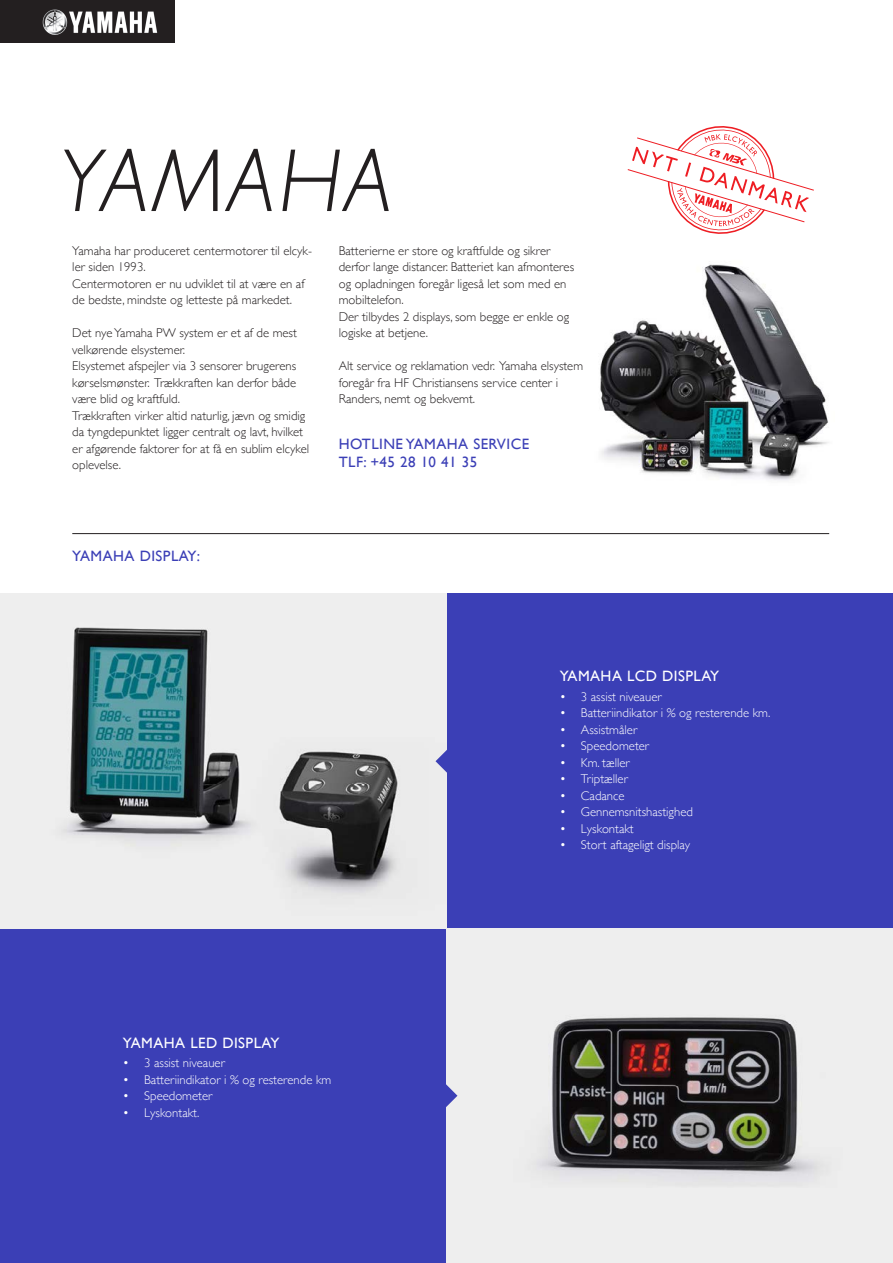
<style>
.page{position:relative;width:893px;height:1263px;background:#fff}
.page>*{position:absolute;margin:0;border:0;box-sizing:border-box;transform-origin:0 0}
.Overskrift_Image{font:italic 300 90px "Gill Sans";letter-spacing:.03em;color:#231f20}
.Mellemrubrik{font:15px "Gill Sans";letter-spacing:.03em;color:#3b3fb6}
.Mellemrubrik-2{font:15px "Gill Sans";letter-spacing:.03em;color:#fff}
.Brødtekst{font:300 12.75px/16.5px "Gill Sans";color:#231f20}
.Brødtekst-2{font:300 12.75px "Gill Sans";color:#fff}
</style>
<div class="page">
<img style="left:600px;top:264px;width:229px;height:217px">
<div style="left:0;top:0;width:174px;height:43px;background:#231f20"></div>
<img style="left:43px;top:9px;width:115px;height:26px">
<div style="left:0;top:594px;width:893px;height:669px;background:#3b3fb6"></div>
<img style="left:0;top:594px;width:446px;height:334px">
<img style="left:446px;top:928px;width:447px;height:335px">
<svg style="left:435px;top:749px;width:12px;height:24px"></svg>
<svg style="left:446px;top:1084px;width:11px;height:24px"></svg>
<hr style="left:72px;top:533px;width:757px;height:1px;background:#231f20">
<svg style="left:627px;top:126px;width:187px;height:108px"></svg>
<p class="Overskrift_Image" style="left:57px;top:130px;width:337px">YAMAHA</p>
<p class="Brødtekst" style="left:72px;top:242px;width:241px">Yamaha har produceret centermotorer til elcyk&shy;ler siden 1993.</p>
<p class="Brødtekst" style="left:72px;top:275px;width:234px">Centermotoren er nu udviklet til at være en af de bedste, mindste og letteste på markedet.</p>
<p class="Brødtekst" style="left:72px;top:324px;width:226px">Det nye Yamaha PW system er et af de mest velkørende elsystemer.</p>
<p class="Brødtekst" style="left:72px;top:357px;width:225px;text-align:justify">Elsystemet afspejler via 3 sensorer brugerens kørselsmønster. Trækkraften kan derfor både være blid og kraftfuld.</p>
<p class="Brødtekst" style="left:72px;top:407px;width:238px">Trækkraften virker altid naturlig, jævn og smidig da tyngdepunktet ligger centralt og lavt, hvilket er afgørende faktorer for at få en sublim elcykel oplevelse.</p>
<p class="Brødtekst" style="left:339px;top:241px;width:237px">Batterierne er store og kraftfulde og sikrer derfor lange distancer. Batteriet kan afmonteres og opladningen foregår ligeså let som med en mobiltelefon.</p>
<p class="Brødtekst" style="left:339px;top:307px;width:232px">Der tilbydes 2 displays, som begge er enkle og logiske at betjene.</p>
<p class="Brødtekst" style="left:339px;top:357px;width:246px">Alt service og reklamation vedr. Yamaha elsystem foregår fra HF Christiansens service center i<br>Randers, nemt og bekvemt.</p>
<p class="Mellemrubrik" style="left:339px;top:435px;width:192px">HOTLINE YAMAHA SERVICE</p>
<p class="Mellemrubrik" style="left:339px;top:453px;width:140px">TLF: +45 28 10 41 35</p>
<p class="Mellemrubrik" style="left:72px;top:547px;width:129px">YAMAHA DISPLAY:</p>
<p class="Mellemrubrik-2" style="left:560px;top:667px;width:161px">YAMAHA LCD DISPLAY</p>
<p class="Brødtekst-2" style="left:560px;top:687px;width:103px">• 3 assist niveauer</p>
<p class="Brødtekst-2" style="left:560px;top:703px;width:212px">• Batteriindikator i % og resterende km.</p>
<p class="Brødtekst-2" style="left:560px;top:720px;width:79px">• Assistmåler</p>
<p class="Brødtekst-2" style="left:560px;top:736px;width:91px">• Speedometer</p>
<p class="Brødtekst-2" style="left:560px;top:753px;width:72px">• Km. tæller</p>
<p class="Brødtekst-2" style="left:560px;top:769px;width:70px">• Triptæller</p>
<p class="Brødtekst-2" style="left:560px;top:786px;width:66px">• Cadance</p>
<p class="Brødtekst-2" style="left:560px;top:802px;width:135px">• Gennemsnitshastighed</p>
<p class="Brødtekst-2" style="left:560px;top:819px;width:76px">• Lyskontakt</p>
<p class="Brødtekst-2" style="left:560px;top:835px;width:132px">• Stort aftageligt display</p>
<p class="Mellemrubrik-2" style="left:123px;top:1034px;width:158px">YAMAHA LED DISPLAY</p>
<p class="Brødtekst-2" style="left:123px;top:1053px;width:103px">• 3 assist niveauer</p>
<p class="Brødtekst-2" style="left:123px;top:1070px;width:210px">• Batteriindikator i % og resterende km</p>
<p class="Brødtekst-2" style="left:123px;top:1086px;width:91px">• Speedometer</p>
<p class="Brødtekst-2" style="left:123px;top:1103px;width:78px">• Lyskontakt.</p>
</div>
